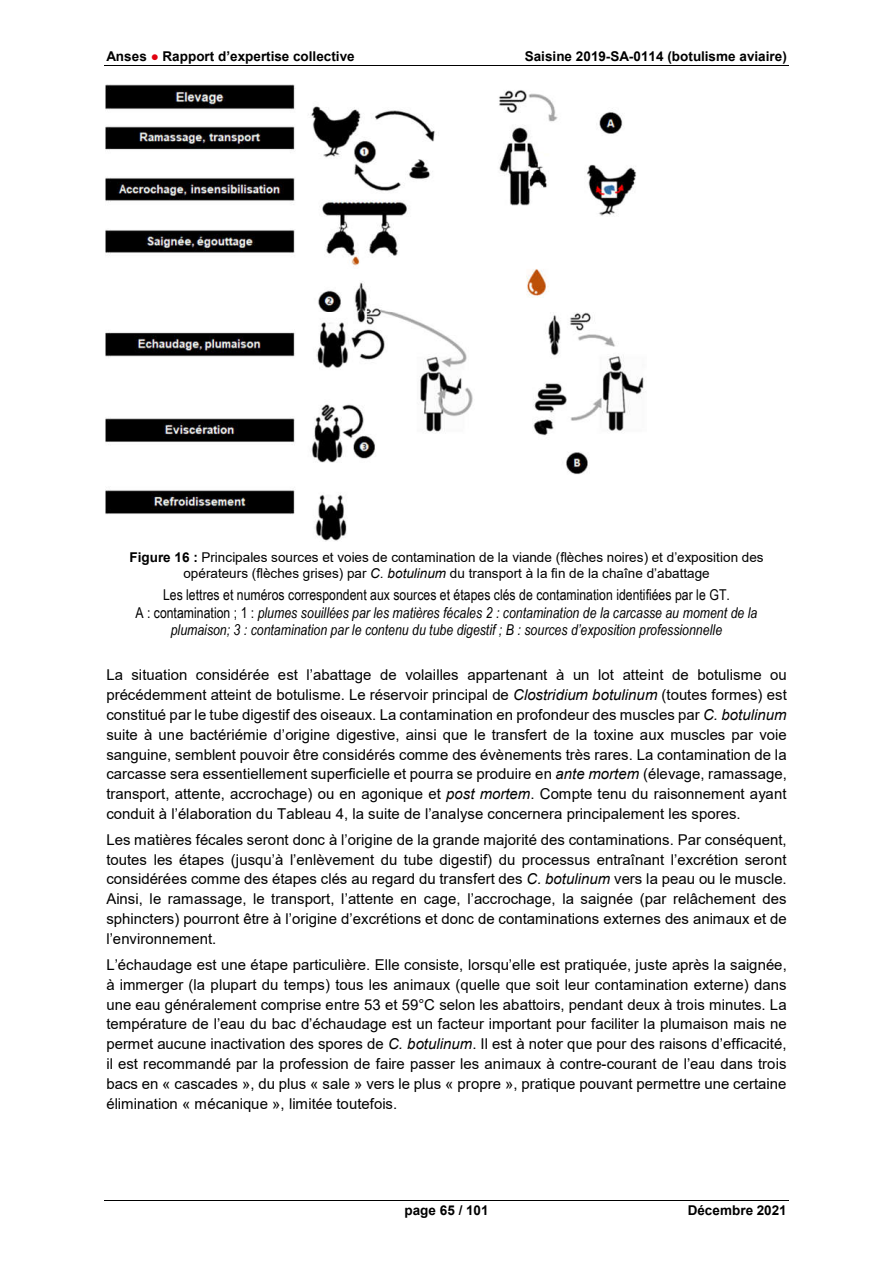
<style>
.page{position:relative;width:893px;height:1263px;background:#fff}
.page>*{position:absolute;margin:0;border:0;box-sizing:border-box;transform-origin:0 0}
.t1{font:15px/19.8px "Arial";color:#000;text-align:justify}
.t2{font:15px/17.2px "Arial Narrow";color:#000;text-align:center}
.t3{font:13.5px/15.9px "Arial";color:#000;text-align:center}
.s1{color:#e1000f}
</style>
<div class="page">
<hr style="left:104px;top:66px;width:685px;height:1px;background:#000">
<hr style="left:104px;top:1200px;width:685px;height:1px;background:#000">
<img style="left:106px;top:85px;width:538px;height:456px">
<p class="t3" style="left:106px;top:49px;width:250px">Anses <span class="s1">●</span> Rapport d’expertise collective</p>
<p class="t3" style="left:525px;top:49px;width:264px">Saisine 2019-SA-0114 (botulisme aviaire)</p>
<p class="t3" style="left:129px;top:550px;width:636px">Figure 16 : Principales sources et voies de contamination de la viande (flèches noires) et d’exposition des opérateurs (flèches grises) par C. botulinum du transport à la fin de la chaîne d’abattage</p>
<p class="t2" style="left:136px;top:588px;width:623px">Les lettres et numéros correspondent aux sources et étapes clés de contamination identifiées par le GT.<br>A : contamination ; 1 : plumes souillées par les matières fécales 2 : contamination de la carcasse au moment de la plumaison; 3 : contamination par le contenu du tube digestif ; B : sources d’exposition professionnelle</p>
<p class="t1" style="left:106px;top:666px;width:682px">La situation considérée est l’abattage de volailles appartenant à un lot atteint de botulisme ou précédemment atteint de botulisme. Le réservoir principal de Clostridium botulinum (toutes formes) est constitué par le tube digestif des oiseaux. La contamination en profondeur des muscles par C. botulinum suite à une bactériémie d’origine digestive, ainsi que le transfert de la toxine aux muscles par voie sanguine, semblent pouvoir être considérés comme des évènements très rares. La contamination de la carcasse sera essentiellement superficielle et pourra se produire en ante mortem (élevage, ramassage, transport, attente, accrochage) ou en agonique et post mortem. Compte tenu du raisonnement ayant conduit à l’élaboration du Tableau 4, la suite de l’analyse concernera principalement les spores.</p>
<p class="t1" style="left:106px;top:831px;width:682px">Les matières fécales seront donc à l’origine de la grande majorité des contaminations. Par conséquent, toutes les étapes (jusqu’à l’enlèvement du tube digestif) du processus entraînant l’excrétion seront considérées comme des étapes clés au regard du transfert des C. botulinum vers la peau ou le muscle.<br>Ainsi, le ramassage, le transport, l’attente en cage, l’accrochage, la saignée (par relâchement des sphincters) pourront être à l’origine d’excrétions et donc de contaminations externes des animaux et de l’environnement.</p>
<p class="t1" style="left:106px;top:956px;width:682px">L’échaudage est une étape particulière. Elle consiste, lorsqu’elle est pratiquée, juste après la saignée, à immerger (la plupart du temps) tous les animaux (quelle que soit leur contamination externe) dans une eau généralement comprise entre 53 et 59°C selon les abattoirs, pendant deux à trois minutes. La température de l’eau du bac d’échaudage est un facteur important pour faciliter la plumaison mais ne permet aucune inactivation des spores de C. botulinum. Il est à noter que pour des raisons d’efficacité, il est recommandé par la profession de faire passer les animaux à contre-courant de l’eau dans trois bacs en « cascades », du plus « sale » vers le plus « propre », pratique pouvant permettre une certaine élimination « mécanique », limitée toutefois.</p>
<p class="t3" style="left:404px;top:1203px;width:86px">page 65 / 101</p>
<p class="t3" style="left:688px;top:1203px;width:101px">Décembre 2021</p>
</div>
